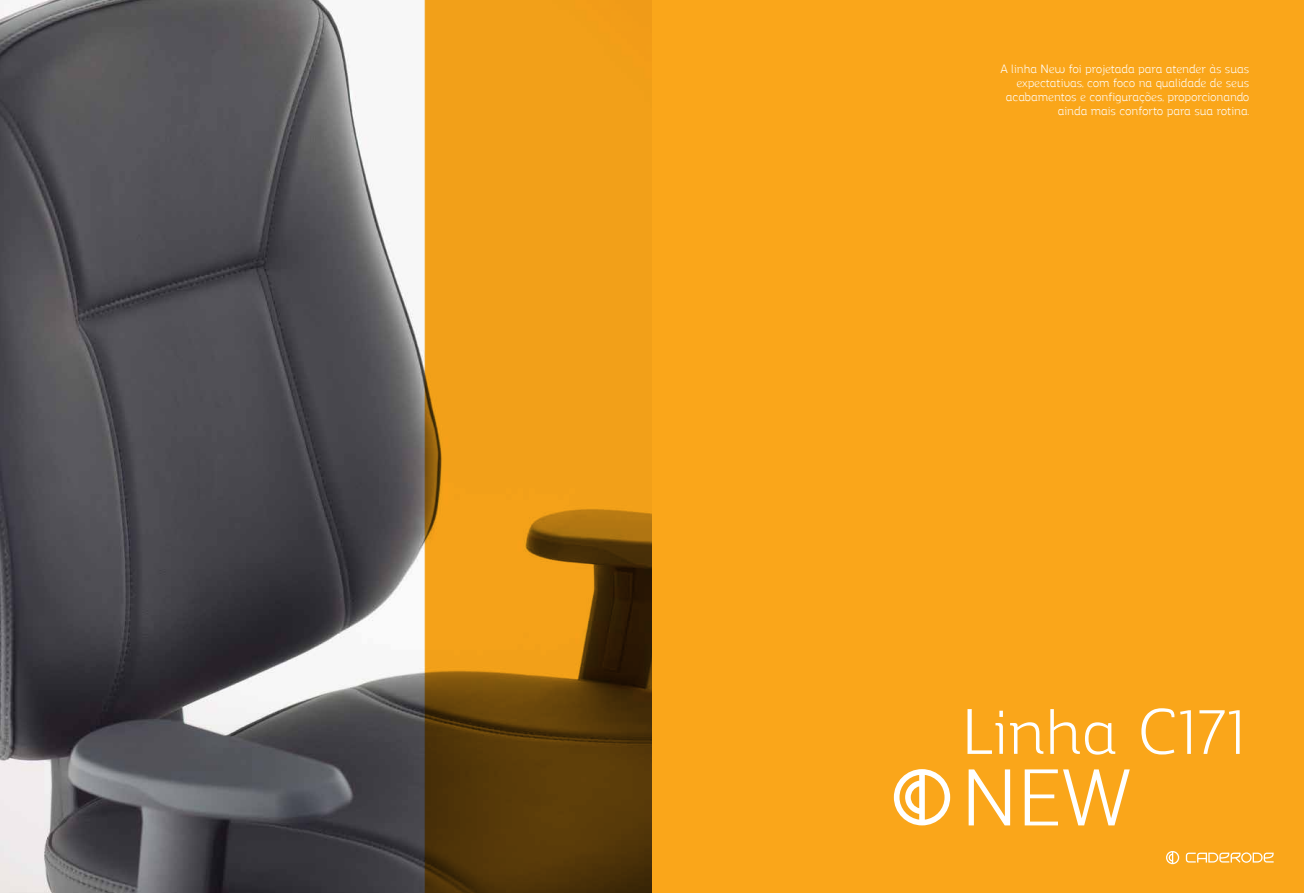
<style>
.page{position:relative;width:1304px;height:893px;background:#fff}
.page>*{position:absolute;margin:0;border:0;box-sizing:border-box;transform-origin:0 0}
.t1{font:80px "Regan Alt";color:#fff}
.t2{font:64px "Regan Alt";color:#fff}
.t3{font:12px/14px "Regan Alt";letter-spacing:-.01em;color:#fff;text-align:right}
</style>
<div class="page">
<img style="left:0;top:0;width:425px;height:893px">
<svg style="left:425px;top:0;width:227px;height:893px;background:#c17f13"></svg>
<div style="left:652px;top:0;width:652px;height:893px;background:#faa61a"></div>
<svg style="left:894px;top:769px;width:56px;height:56px"></svg>
<svg style="left:1166px;top:851px;width:108px;height:13px"></svg>
<p class="t3" style="left:1000px;top:61px;width:250px">A linha New foi projetada para atender às suas expectativas, com foco na qualidade de seus acabamentos e configurações, proporcionando ainda mais conforto para sua rotina.</p>
<h2 class="t2" style="left:961px;top:686px;width:285px">Linha C171</h2>
<h1 class="t1" style="left:961px;top:740px;width:171px">NEW</h1>
</div>
